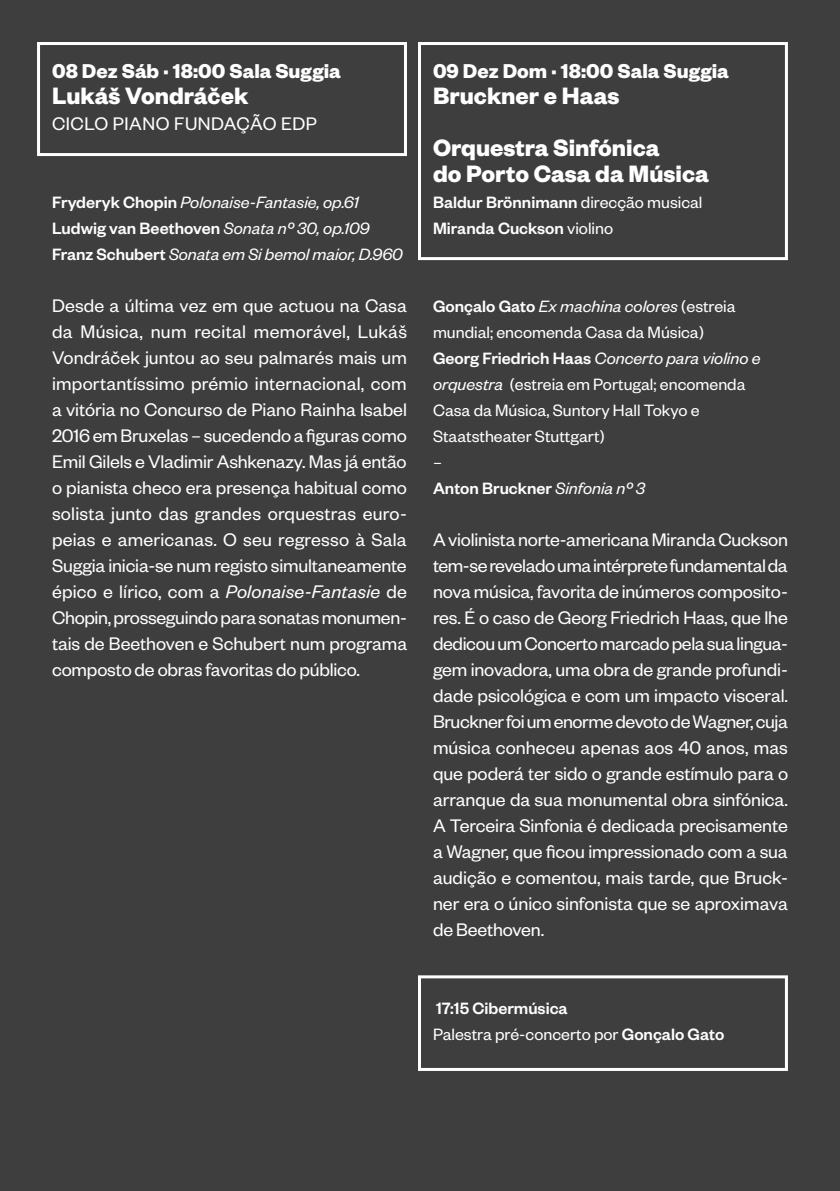
<style>
.page{position:relative;width:840px;height:1191px;background:#fff}
.page>*{position:absolute;margin:0;border:0;box-sizing:border-box;transform-origin:0 0}
.Direcção___Solistas{font:700 26px "Founders Grotesk";color:#fff}
.Direcção___Solistas-2{font:700 22px "Founders Grotesk";color:#fff}
.Texto{font:20px/26px "Founders Grotesk";letter-spacing:-.005em;color:#fff;text-align:justify}
.Ciclo{font:20px "Founders Grotesk";letter-spacing:.025em;color:#fff}
.Direcção___Solistas-3{font:18px/26px "Founders Grotesk";color:#fff}
.Direcção___Solistas-4{font:500 18px "Founders Grotesk";color:#fff}
.Direcção___Solistas-5{font:italic 18px "Founders Grotesk";letter-spacing:-.005em;color:#fff}
.s1{font-weight:500;font-style:normal}
.s2{font-weight:400;font-style:italic}
.s3{font-style:italic}
.s4{font-weight:400}
.s5{font-weight:500}
</style>
<div class="page">
<div style="left:0;top:0;width:839px;height:1191px;background:#3e3e3f"></div>
<div style="left:37px;top:42px;width:370px;height:114px;border:3px solid #fff"></div>
<div style="left:418px;top:42px;width:369px;height:218px;border:3px solid #fff"></div>
<div style="left:418px;top:975px;width:369px;height:96px;border:3px solid #fff"></div>
<p class="Direcção___Solistas-2" style="left:52px;top:57px;width:290px">08 Dez Sáb · 18:00 Sala Suggia</p>
<p class="Direcção___Solistas" style="left:52px;top:79px;width:198px">Lukáš Vondráček</p>
<p class="Ciclo" style="left:52px;top:111px;width:266px">CICLO PIANO FUNDAÇÃO EDP</p>
<p class="Direcção___Solistas-5" style="left:52px;top:191px;width:308px"><span class="s1">Fryderyk Chopin</span> Polonaise-Fantasie, op.61</p>
<p class="Direcção___Solistas-4" style="left:52px;top:217px;width:319px">Ludwig van Beethoven <span class="s2">Sonata nº 30, op.109</span></p>
<p class="Direcção___Solistas-5" style="left:52px;top:243px;width:352px"><span class="s1">Franz Schubert</span> Sonata em Si bemol maior, D.960</p>
<p class="Texto" style="left:52px;top:292px;width:356px">Desde a última vez em que actuou na Casa da Música, num recital memorável, Lukáš Vondráček juntou ao seu palmarés mais um importantíssimo prémio internacional, com a vitória no Concurso de Piano Rainha Isabel 2016 em Bruxelas – sucedendo a figuras como Emil Gilels e Vladimir Ashkenazy. Mas já então o pianista checo era presença habitual como solista junto das grandes orquestras euro&shy;peias e americanas. O seu regresso à Sala Suggia inicia-se num registo simultaneamente épico e lírico, com a <span class="s3">Polonaise-Fantasie</span> de Chopin, prosseguindo para sonatas monumen&shy;tais de Beethoven e Schubert num programa composto de obras favoritas do público.</p>
<p class="Direcção___Solistas-2" style="left:433px;top:57px;width:297px">09 Dez Dom · 18:00 Sala Suggia</p>
<p class="Direcção___Solistas" style="left:433px;top:79px;width:188px">Bruckner e Haas</p>
<p class="Direcção___Solistas" style="left:433px;top:131px;width:228px">Orquestra Sinfónica</p>
<p class="Direcção___Solistas" style="left:433px;top:157px;width:277px">do Porto Casa da Música</p>
<p class="Direcção___Solistas-4" style="left:433px;top:191px;width:271px">Baldur Brönnimann <span class="s4">direcção musical</span></p>
<p class="Direcção___Solistas-4" style="left:433px;top:217px;width:181px">Miranda Cuckson <span class="s4">violino</span></p>
<p class="Direcção___Solistas-3" style="left:433px;top:292px;width:304px"><span class="s5">Gonçalo Gato</span> <span class="s3">Ex machina colores</span> (estreia mundial; encomenda Casa da Música)</p>
<p class="Direcção___Solistas-3" style="left:433px;top:344px;width:329px"><span class="s5">Georg Friedrich Haas</span> <span class="s3">Concerto para violino e orquestra</span> (estreia em Portugal; encomenda Casa da Música, Suntory Hall Tokyo e Staatstheater Stuttgart)</p>
<p class="Direcção___Solistas-3" style="left:433px;top:448px;width:10px">–</p>
<p class="Direcção___Solistas-4" style="left:433px;top:477px;width:213px">Anton Bruckner <span class="s2">Sinfonia nº 3</span></p>
<p class="Texto" style="left:433px;top:526px;width:356px">A violinista norte-americana Miranda Cuckson tem-se revelado uma intérprete fundamental da nova música, favorita de inúmeros composito&shy;res. É o caso de Georg Friedrich Haas, que lhe dedicou um Concerto marcado pela sua lingua&shy;gem inovadora, uma obra de grande profundi&shy;dade psicológica e com um impacto visceral.<br>Bruckner foi um enorme devoto de Wagner, cuja música conheceu apenas aos 40 anos, mas que poderá ter sido o grande estímulo para o arranque da sua monumental obra sinfónica.<br>A Terceira Sinfonia é dedicada precisamente a Wagner, que ficou impressionado com a sua audição e comentou, mais tarde, que Bruck&shy;ner era o único sinfonista que se aproximava de Beethoven.</p>
<p class="Direcção___Solistas-4" style="left:436px;top:997px;width:133px">17:15 Cibermúsica</p>
<p class="Direcção___Solistas-3" style="left:433px;top:1020px;width:292px">Palestra pré‑concerto por <span class="s5">Gonçalo Gato</span></p>
</div>
